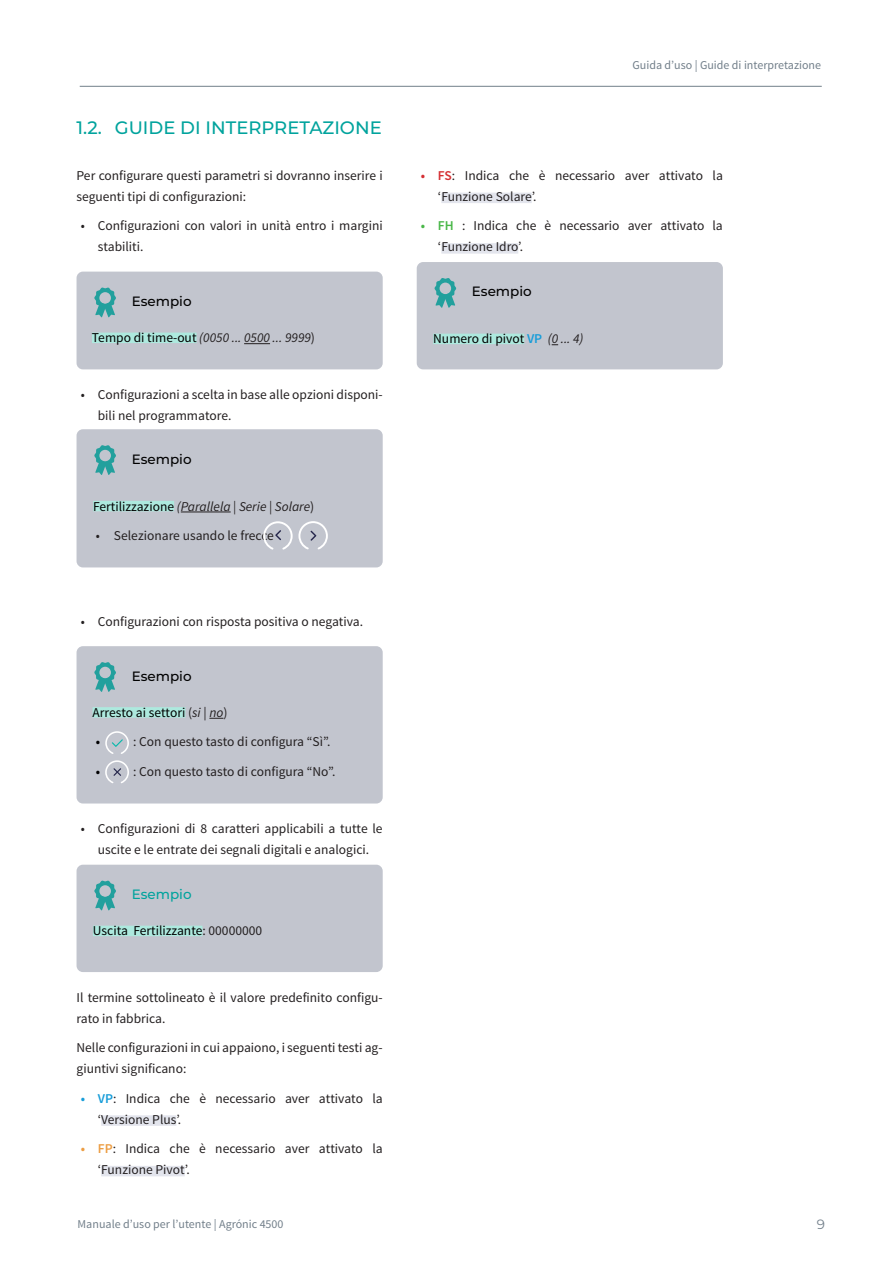
<style>
.page{position:relative;width:893px;height:1263px;background:#fff}
.page>*{position:absolute;margin:0;border:0;box-sizing:border-box;transform-origin:0 0}
.t1{font:500 18px "Montserrat";color:#00a39d}
.t2{font:13.5px/21px "Source Sans Pro";color:#231f20}
.t3{font:italic 13.5px "Source Sans Pro";color:#231f20}
.t4{font:13.5px/29.5px "Source Sans Pro";color:#000}
.t5{font:500 13.5px "Montserrat";color:#000}
.t6{font:500 13.5px "Montserrat";color:#00a39d}
.t7{font:13.5px "Montserrat";color:#727f8a}
.t8{font:600 13.5px "Source Sans Pro";color:#000001}
.t9{font:12px "Source Sans Pro";color:#727f8a}
.s1{font-style:normal;color:#000}
.s2{font-style:normal}
.s3{color:#231f20}
.s4{font-style:italic;color:#231f20}
.s5{font-weight:600;color:#000001}
.s6{font-weight:600;color:#179dd9}
.s7{font-weight:600;color:#ec9d43}
.s8{font-weight:600;color:#d52f33}
.s9{font-weight:600;color:#49b748}
</style>
<div class="page">
<hr style="left:80px;top:86px;width:742px;height:1px;background:#727f8a">
<div style="left:101px;top:1115px;width:75px;height:11px;background:#e3e5ed"></div>
<div style="left:101px;top:1166px;width:84px;height:10px;background:#e3e5ed"></div>
<div style="left:77px;top:272px;width:306px;height:97px;background:#c2c5ce;border-radius:6px"></div>
<div style="left:92px;top:333px;width:105px;height:10px;background:#ade9de"></div>
<svg style="left:244px;top:343px;width:26px;height:1px"></svg>
<svg style="left:94px;top:287px;width:22px;height:30px"></svg>
<div style="left:77px;top:429px;width:306px;height:138px;background:#c2c5ce;border-radius:6px"></div>
<div style="left:93px;top:501px;width:81px;height:10px;background:#ade9de"></div>
<hr style="left:181px;top:512px;width:50px;height:1px;background:#231f20">
<svg style="left:94px;top:445px;width:22px;height:30px"></svg>
<svg style="left:263px;top:521px;width:65px;height:29px"></svg>
<div style="left:77px;top:646px;width:306px;height:157px;background:#c2c5ce;border-radius:6px"></div>
<div style="left:93px;top:707px;width:92px;height:11px;background:#ade9de"></div>
<svg style="left:209px;top:718px;width:14px;height:1px"></svg>
<svg style="left:105px;top:731px;width:24px;height:53px"></svg>
<svg style="left:94px;top:662px;width:22px;height:30px"></svg>
<div style="left:77px;top:865px;width:306px;height:107px;background:#c2c5ce;border-radius:6px"></div>
<div style="left:93px;top:926px;width:109px;height:10px;background:#ade9de"></div>
<svg style="left:94px;top:880px;width:22px;height:30px"></svg>
<div style="left:441px;top:193px;width:91px;height:10px;background:#e3e5ed"></div>
<div style="left:441px;top:243px;width:77px;height:11px;background:#e3e5ed"></div>
<div style="left:417px;top:262px;width:306px;height:107px;background:#c2c5ce;border-radius:6px"></div>
<div style="left:433px;top:334px;width:91px;height:10px;background:#ade9de"></div>
<svg style="left:434px;top:278px;width:22px;height:30px"></svg>
<h1 class="t1" style="left:77px;top:115px;width:307px">1.2. GUIDE DI INTERPRETAZIONE</h1>
<p class="t2" style="left:77px;top:165px;width:308px">Per configurare questi parametri si dovranno inserire i seguenti tipi di configurazioni:</p>
<p class="t2" style="left:98px;top:216px;width:286px;text-indent:-17px">• Configurazioni con valori in unità entro i margini stabiliti.</p>
<p class="t5" style="left:132px;top:292px;width:61px">Esempio</p>
<p class="t3" style="left:92px;top:329px;width:225px"><span class="s1">Tempo di time-out</span> (0050 ... 0500 ... 9999<span class="s2">)</span></p>
<p class="t2" style="left:98px;top:384px;width:286px;text-indent:-17px">• Configurazioni a scelta in base alle opzioni disponi&shy;bili nel programmatore.</p>
<p class="t5" style="left:132px;top:449px;width:61px">Esempio</p>
<p class="t3" style="left:93px;top:498px;width:223px"><span class="s1">Fertilizzazione</span> (Parallela | Serie | Solare<span class="s2">)</span></p>
<p class="t2" style="left:96px;top:525px;width:180px">• Selezionare usando le frecce</p>
<p class="t2" style="left:81px;top:612px;width:284px">• Configurazioni con risposta positiva o negativa.</p>
<p class="t5" style="left:132px;top:666px;width:61px">Esempio</p>
<p class="t4" style="left:93px;top:698px;width:136px">Arresto ai settori <span class="s3">(</span><span class="s4">si</span> <span class="s3">|</span> <span class="s4">no</span><span class="s3">) </span><span class="s5">•</span></p>
<p class="t2" style="left:133px;top:732px;width:199px">: Con questo tasto di configura “Sì”.</p>
<p class="t8" style="left:96px;top:763px;width:6px">•</p>
<p class="t2" style="left:133px;top:761px;width:204px">: Con questo tasto di configura “No”.</p>
<p class="t2" style="left:81px;top:818px;width:303px;text-align:center">• Configurazioni di 8 caratteri applicabili a tutte le uscite e le entrate dei segnali digitali e analogici.</p>
<p class="t6" style="left:132px;top:885px;width:61px">Esempio</p>
<p class="t4" style="left:93px;top:916px;width:171px">Uscita Fertilizzante<span class="s3">: 00000000</span></p>
<p class="t2" style="left:77px;top:987px;width:308px">Il termine sottolineato è il valore predefinito configu&shy;rato in fabbrica.</p>
<p class="t2" style="left:77px;top:1037px;width:308px">Nelle configurazioni in cui appaiono, i seguenti testi ag&shy;giuntivi significano:</p>
<p class="t2" style="left:98px;top:1088px;width:286px;text-indent:-17px"><span class="s6">• VP</span>: Indica che è necessario aver attivato la ‘Versione Plus’.</p>
<p class="t2" style="left:98px;top:1138px;width:286px;text-indent:-17px"><span class="s7">• FP</span>: Indica che è necessario aver attivato la ‘Funzione Pivot’.</p>
<p class="t9" style="left:78px;top:1217px;width:207px">Manuale d’uso per l’utente | Agrónic 4500</p>
<p class="t9" style="left:632px;top:57px;width:190px">Guida d’uso | Guide di interpretazione</p>
<p class="t2" style="left:438px;top:165px;width:286px;text-indent:-17px"><span class="s8">• FS</span>: Indica che è necessario aver attivato la ‘Funzione Solare’.</p>
<p class="t2" style="left:438px;top:216px;width:286px;text-indent:-17px"><span class="s9">• FH</span> : Indica che è necessario aver attivato la ‘Funzione Idro’.</p>
<p class="t5" style="left:472px;top:282px;width:61px">Esempio</p>
<p class="t4" style="left:433px;top:324px;width:152px">Numero di pivot <span class="s6">VP</span> <span class="s4">(0 ... 4)</span></p>
<p class="t7" style="left:817px;top:1215px;width:10px">9</p>
</div>
